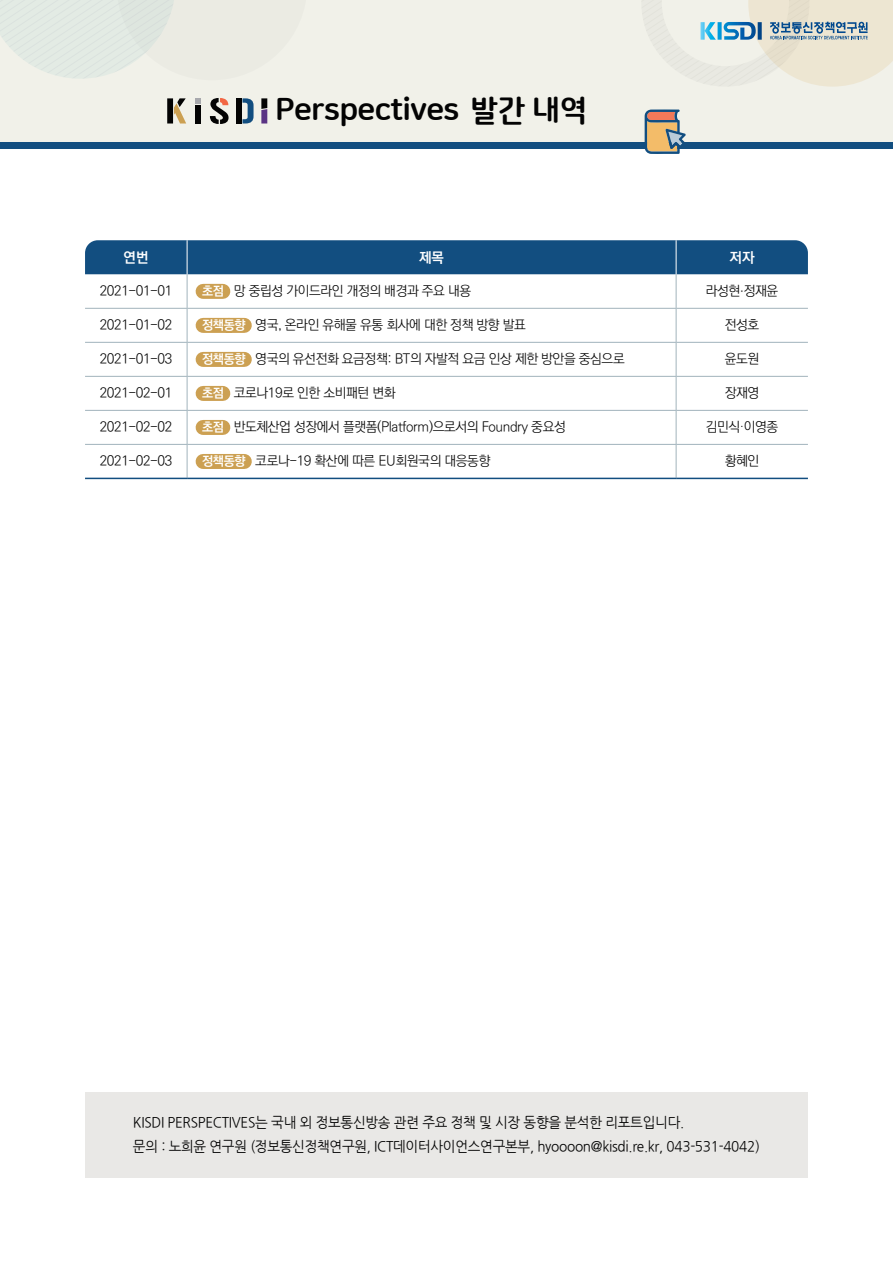
<style>
.page{position:relative;width:893px;height:1263px;background:#fff}
.page>*{position:absolute;margin:0;border:0;box-sizing:border-box;transform-origin:0 0}
.t1{font:30.75px "Nanum Square Round EB";letter-spacing:-.02em;color:#030303}
.t2{font:14.25px/24px "Nanum Gothic";letter-spacing:-.02em;color:#030303;scale:.95 1}
.t3{font:700 14.25px "Ko Pub World Dotum";color:#fff}
.t4{font:300 13.5px "Ko Pub World Dotum";letter-spacing:-.03em;color:#030303}
.s1{font-size:30px}
.s2{font-weight:700;font-size:12.75px;color:#fff}
.s3{font-family:"Dotum";font-weight:400}
</style>
<div class="page">
<div style="left:0;top:0;width:893px;height:148px;background:#f1f1e9"></div>
<svg style="left:0;top:0;width:174px;height:79px"></svg>
<div style="left:0;top:142px;width:893px;height:7px;background:#124e80"></div>
<svg style="left:645px;top:109px;width:41px;height:45px"></svg>
<svg style="left:167px;top:98px;width:19px;height:25px"></svg>
<svg style="left:210px;top:98px;width:19px;height:26px"></svg>
<div style="left:195px;top:105px;width:6px;height:18px;background:#030303"></div>
<svg style="left:195px;top:98px;width:6px;height:6px"></svg>
<svg style="left:261px;top:98px;width:6px;height:25px"></svg>
<svg style="left:242px;top:98px;width:12px;height:25px"></svg>
<div style="left:236px;top:98px;width:6px;height:25px;background:#030303"></div>
<svg style="left:642px;top:0;width:251px;height:87px"></svg>
<div style="left:85px;top:1092px;width:723px;height:86px;background:#e9e8e6"></div>
<div style="left:85px;top:240px;width:723px;height:34px;background:#124e80"></div>
<hr style="left:187px;top:274px;width:1px;height:34px;background:#a1b3bc">
<hr style="left:676px;top:274px;width:1px;height:34px;background:#a1b3bc">
<hr style="left:85px;top:308px;width:102px;height:1px;background:#a1b3bc">
<hr style="left:187px;top:308px;width:489px;height:1px;background:#a1b3bc">
<hr style="left:187px;top:309px;width:1px;height:33px;background:#a1b3bc">
<hr style="left:676px;top:308px;width:132px;height:1px;background:#a1b3bc">
<hr style="left:676px;top:309px;width:1px;height:33px;background:#a1b3bc">
<hr style="left:85px;top:342px;width:102px;height:1px;background:#a1b3bc">
<hr style="left:187px;top:342px;width:489px;height:1px;background:#a1b3bc">
<hr style="left:187px;top:343px;width:1px;height:33px;background:#a1b3bc">
<hr style="left:676px;top:342px;width:132px;height:1px;background:#a1b3bc">
<hr style="left:676px;top:343px;width:1px;height:33px;background:#a1b3bc">
<hr style="left:85px;top:376px;width:102px;height:1px;background:#a1b3bc">
<hr style="left:187px;top:376px;width:489px;height:1px;background:#a1b3bc">
<hr style="left:187px;top:377px;width:1px;height:33px;background:#a1b3bc">
<hr style="left:676px;top:376px;width:132px;height:1px;background:#a1b3bc">
<hr style="left:676px;top:377px;width:1px;height:33px;background:#a1b3bc">
<hr style="left:85px;top:410px;width:102px;height:1px;background:#a1b3bc">
<hr style="left:187px;top:410px;width:489px;height:1px;background:#a1b3bc">
<hr style="left:187px;top:411px;width:1px;height:33px;background:#a1b3bc">
<hr style="left:676px;top:410px;width:132px;height:1px;background:#a1b3bc">
<hr style="left:676px;top:411px;width:1px;height:33px;background:#a1b3bc">
<hr style="left:85px;top:444px;width:102px;height:1px;background:#a1b3bc">
<hr style="left:187px;top:444px;width:489px;height:1px;background:#a1b3bc">
<hr style="left:187px;top:445px;width:1px;height:33px;background:#a1b3bc">
<hr style="left:676px;top:444px;width:132px;height:1px;background:#a1b3bc">
<hr style="left:676px;top:445px;width:1px;height:33px;background:#a1b3bc">
<hr style="left:85px;top:478px;width:102px;height:1px;background:#124e80">
<hr style="left:187px;top:478px;width:489px;height:1px;background:#124e80">
<hr style="left:676px;top:478px;width:132px;height:1px;background:#124e80">
<hr style="left:187px;top:240px;width:1px;height:34px;background:#fff">
<hr style="left:676px;top:240px;width:1px;height:34px;background:#fff">
<div style="left:203px;top:284px;width:20px;height:15px;background:#cca052"></div>
<svg style="left:203px;top:318px;width:41px;height:15px"></svg>
<svg style="left:203px;top:352px;width:41px;height:15px"></svg>
<div style="left:203px;top:386px;width:20px;height:15px;background:#cca052"></div>
<div style="left:203px;top:420px;width:20px;height:15px;background:#cca052"></div>
<svg style="left:203px;top:454px;width:41px;height:15px"></svg>
<h1 class="t1" style="left:275px;top:92px;width:314px">Perspectives <span class="s1">발간 내역</span></h1>
<p class="t3" style="left:124px;top:247px;width:26px">연번</p>
<p class="t3" style="left:419px;top:247px;width:26px">제목</p>
<p class="t3" style="left:730px;top:247px;width:26px">저자</p>
<p class="t4" style="left:100px;top:282px;width:74px">2021-01-01</p>
<p class="t4" style="left:202px;top:282px;width:271px"><span class="s2">초점</span> 망 중립성 가이드라인 개정의 배경과 주요 내용</p>
<p class="t4" style="left:706px;top:282px;width:74px">라성현<span class="s3">·</span>정재윤</p>
<p class="t4" style="left:100px;top:316px;width:74px">2021-01-02</p>
<p class="t4" style="left:202px;top:316px;width:325px"><span class="s2">정책동향</span> 영국, 온라인 유해물 유통 회사에 대한 정책 방향 발표</p>
<p class="t4" style="left:725px;top:316px;width:36px">전성호</p>
<p class="t4" style="left:100px;top:350px;width:74px">2021-01-03</p>
<p class="t4" style="left:202px;top:350px;width:424px"><span class="s2">정책동향</span> 영국의 유선전화 요금정책: BT의 자발적 요금 인상 제한 방안을 중심으로</p>
<p class="t4" style="left:725px;top:350px;width:36px">윤도원</p>
<p class="t4" style="left:100px;top:384px;width:74px">2021-02-01</p>
<p class="t4" style="left:202px;top:384px;width:195px"><span class="s2">초점</span> 코로나19로 인한 소비패턴 변화</p>
<p class="t4" style="left:725px;top:384px;width:36px">장재영</p>
<p class="t4" style="left:100px;top:418px;width:74px">2021-02-02</p>
<p class="t4" style="left:202px;top:418px;width:365px"><span class="s2">초점</span> 반도체산업 성장에서 플랫폼(Platform)으로서의 Foundry 중요성</p>
<p class="t4" style="left:706px;top:418px;width:74px">김민식·이영종</p>
<p class="t4" style="left:100px;top:452px;width:74px">2021-02-03</p>
<p class="t4" style="left:202px;top:452px;width:290px"><span class="s2">정책동향</span> 코로나-19 확산에 따른 EU회원국의 대응동향</p>
<p class="t4" style="left:725px;top:452px;width:36px">황혜인</p>
<p class="t2" style="left:133px;top:1111px;width:661px">KISDI PERSPECTIVES는 국내․ 외 정보통신방송 관련 주요 정책 및 시장 동향을 분석한 리포트입니다.<br>문의 : 노희윤 연구원 (정보통신정책연구원, ICT데이터사이언스연구본부, hyoooon@kisdi.re.kr, 043-531-4042)</p>
</div>
